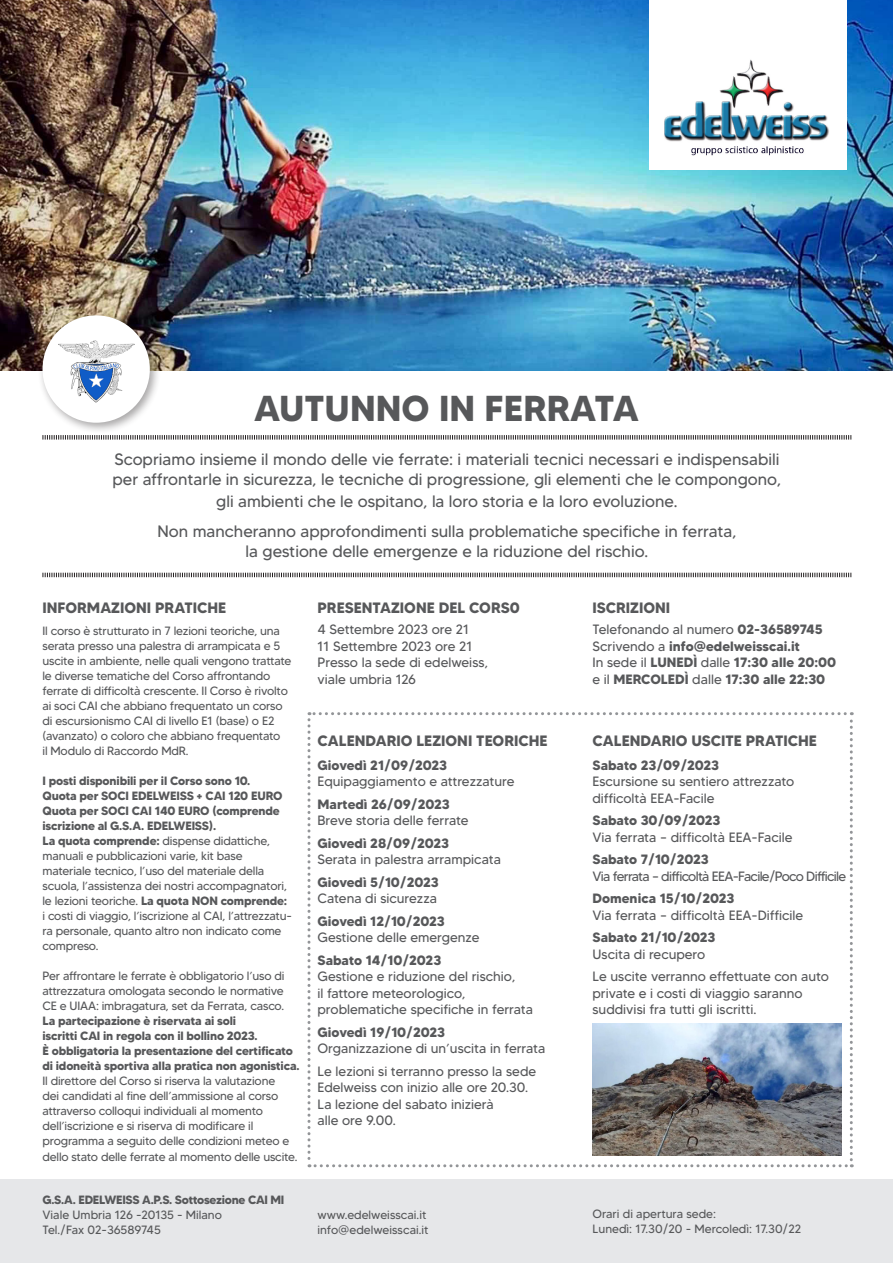
<style>
.page{position:relative;width:893px;height:1263px;background:#fff}
.page>*{position:absolute;margin:0;border:0;box-sizing:border-box;transform-origin:0 0}
.t1{font:700 36px "MADETOMMY";color:#57585a}
.t2{font:16.5px/19.5px "MADETOMMY";color:#57585a}
.t3{font:700 15px "MADETOMMY";color:#57585a}
.t4{font:13.5px/16.5px "MADETOMMY";color:#57585a}
.t5{font:700 13.5px/16.5px "MADETOMMY";color:#57585a}
.t6{font:13.5px "MADETOMMY";letter-spacing:-.05em;color:#57585a}
.t7{font:12px/15px "MADETOMMY";letter-spacing:-.015em;color:#57585a}
.t8{font:700 12px/15px "MADETOMMY";letter-spacing:-.015em;color:#57585a}
.s1{font-weight:700}
.s2{font-weight:400}
</style>
<div class="page">
<img style="left:0;top:0;width:893px;height:371px">
<div style="left:649px;top:0;width:198px;height:169px;background:#fff"></div>
<div style="left:0;top:1180px;width:893px;height:83px;background:#e6e7e9"></div>
<svg style="left:307px;top:712px;width:546px;height:455px"></svg>
<svg style="left:42px;top:435px;width:810px;height:5px"></svg>
<svg style="left:42px;top:572px;width:810px;height:6px"></svg>
<img style="left:664px;top:59px;width:165px;height:97px">
<div style="left:37px;top:310px;width:124px;height:124px;background:#231f20;opacity:.4"></div>
<div style="left:43px;top:315px;width:107px;height:108px;background:#fff;border-radius:50%"></div>
<img style="left:59px;top:340px;width:75px;height:69px">
<img style="left:592px;top:1023px;width:250px;height:133px">
<p class="t1" style="left:254px;top:386px;width:386px">AUTUNNO IN FERRATA</p>
<p class="t2" style="left:113px;top:450px;width:670px">Scopriamo insieme il mondo delle vie ferrate: i materiali tecnici necessari e indispensabili per affrontarle in sicurezza, le tecniche di progressione, gli elementi che le compongono,</p>
<p class="t2" style="left:216px;top:492px;width:463px">gli ambienti che le ospitano, la loro storia e la loro evoluzione.</p>
<p class="t2" style="left:157px;top:522px;width:580px">Non mancheranno approfondimenti sulla problematiche specifiche in ferrata,</p>
<p class="t2" style="left:246px;top:541px;width:404px">la gestione delle emergenze e la riduzione del rischio.</p>
<p class="t3" style="left:43px;top:598px;width:185px">INFORMAZIONI PRATICHE</p>
<p class="t3" style="left:317px;top:598px;width:204px">PRESENTAZIONE DEL CORS0</p>
<p class="t4" style="left:317px;top:621px;width:153px">4 Settembre 2023 ore 21</p>
<p class="t4" style="left:317px;top:637px;width:157px">11 Settembre 2023 ore 21</p>
<p class="t4" style="left:317px;top:654px;width:172px">Presso la sede di edelweiss,</p>
<p class="t4" style="left:317px;top:670px;width:100px">viale umbria 126</p>
<p class="t7" style="left:43px;top:623px;width:250px">Il corso è strutturato in 7 lezioni teoriche, una serata presso una palestra di arrampicata e 5 uscite in ambiente, nelle quali vengono trattate le diverse tematiche del Corso affrontando ferrate di difficoltà crescente. Il Corso è rivolto</p>
<p class="t7" style="left:43px;top:698px;width:242px">ai soci CAI che abbiano frequentato un corso di escursionismo CAI di livello E1 (base) o E2 (avanzato) o coloro che abbiano frequentato il Modulo di Raccordo MdR.</p>
<p class="t8" style="left:43px;top:773px;width:209px">I posti disponibili per il Corso sono 10.</p>
<p class="t8" style="left:43px;top:788px;width:241px">Quota per SOCI EDELWEISS + CAI 120 EURO</p>
<p class="t8" style="left:43px;top:803px;width:239px">Quota per SOCI CAI 140 EURO (comprende iscrizione al G.S.A. EDELWEISS).</p>
<p class="t7" style="left:43px;top:833px;width:229px"><span class="s1">La quota comprende:</span> dispense didattiche, manuali e pubblicazioni varie, kit base</p>
<p class="t7" style="left:43px;top:863px;width:223px">materiale tecnico, l’uso del materiale della</p>
<p class="t7" style="left:43px;top:878px;width:246px">scuola, l’assistenza dei nostri accompagnatori,</p>
<p class="t7" style="left:43px;top:893px;width:251px">le lezioni teoriche. <span class="s1">La quota NON comprende: </span>i costi di viaggio, l’iscrizione al CAI, l’attrezzatu&shy;ra personale, quanto altro non indicato come compreso.</p>
<p class="t7" style="left:43px;top:968px;width:243px;text-align:justify">Per affrontare le ferrate è obbligatorio l’uso di attrezzatura omologata secondo le normative CE e UIAA: imbragatura, set da Ferrata, casco.</p>
<p class="t8" style="left:43px;top:1013px;width:195px">La partecipazione è riservata ai soli</p>
<p class="t8" style="left:43px;top:1028px;width:217px">iscritti CAI in regola con il bollino 2023.</p>
<p class="t8" style="left:43px;top:1043px;width:259px">È obbligatoria la presentazione del certificato di idoneità sportiva alla pratica non agonistica.</p>
<p class="t7" style="left:43px;top:1073px;width:234px">Il direttore del Corso si riserva la valutazione</p>
<p class="t7" style="left:43px;top:1088px;width:237px">dei candidati al fine dell’ammissione al corso attraverso colloqui individuali al momento</p>
<p class="t7" style="left:43px;top:1118px;width:212px">dell’iscrizione e si riserva di modificare il</p>
<p class="t7" style="left:43px;top:1132px;width:257px;line-height:16.5px">programma a seguito delle condizioni meteo e dello stato delle ferrate al momento delle uscite.</p>
<p class="t3" style="left:317px;top:731px;width:232px">CALENDARIO LEZIONI TEORICHE</p>
<p class="t5" style="left:317px;top:757px;width:131px">Giovedì 21/09/2023</p>
<p class="t4" style="left:317px;top:773px;width:198px">Equipaggiamento e attrezzature</p>
<p class="t5" style="left:317px;top:796px;width:134px">Martedì 26/09/2023</p>
<p class="t4" style="left:317px;top:812px;width:153px">Breve storia delle ferrate</p>
<p class="t4" style="left:317px;top:835px;width:185px"><span class="s1">Giovedì 28/09/2023<br></span>Serata in palestra arrampicata</p>
<p class="t4" style="left:317px;top:874px;width:123px"><span class="s1">Giovedì 5/10/2023<br></span>Catena di sicurezza</p>
<p class="t4" style="left:317px;top:913px;width:164px"><span class="s1">Giovedì 12/10/2023<br></span>Gestione delle emergenze</p>
<p class="t5" style="left:317px;top:952px;width:125px">Sabato 14/10/2023</p>
<p class="t4" style="left:317px;top:968px;width:217px">Gestione e riduzione del rischio,<br>il fattore meteorologico, problematiche specifiche in ferrata</p>
<p class="t5" style="left:317px;top:1024px;width:129px">Giovedì 19/10/2023</p>
<p class="t4" style="left:317px;top:1040px;width:229px">Organizzazione di un’uscita in ferrata</p>
<p class="t4" style="left:317px;top:1063px;width:220px">Le lezioni si terranno presso la sede<br>Edelweiss con inizio alle ore 20.30.<br>La lezione del sabato inizierà</p>
<p class="t4" style="left:317px;top:1112px;width:80px">alle ore 9.00.</p>
<p class="t8" style="left:43px;top:1192px;width:243px">G.S.A. EDELWEISS A.P.S. Sottosezione CAI MI</p>
<p class="t7" style="left:43px;top:1207px;width:181px">Viale Umbria 126 -20135 - Milano</p>
<p class="t7" style="left:43px;top:1222px;width:120px">Tel./Fax 02-36589745</p>
<p class="t7" style="left:317px;top:1207px;width:110px">www.edelweisscai.it</p>
<p class="t7" style="left:317px;top:1222px;width:113px">info@edelweisscai.it</p>
<p class="t3" style="left:592px;top:598px;width:79px">ISCRIZIONI</p>
<p class="t4" style="left:592px;top:621px;width:232px">Telefonando al numero <span class="s1">02-36589745</span></p>
<p class="t5" style="left:592px;top:637px;width:209px"><span class="s2">Scrivendo a</span> info@edelweisscai.it</p>
<p class="t5" style="left:592px;top:654px;width:245px"><span class="s2">In sede il</span> LUNEDÌ <span class="s2">dalle</span> 17:30 alle 20:00 <span class="s2">e il</span> MERCOLEDÌ <span class="s2">dalle</span> 17:30 alle 22:30</p>
<p class="t3" style="left:592px;top:731px;width:226px">CALENDARIO USCITE PRATICHE</p>
<p class="t5" style="left:592px;top:757px;width:128px">Sabato 23/09/2023</p>
<p class="t4" style="left:592px;top:773px;width:203px">Escursione su sentiero attrezzato</p>
<p class="t4" style="left:592px;top:790px;width:123px">difficoltà EEA-Facile</p>
<p class="t5" style="left:592px;top:812px;width:130px">Sabato 30/09/2023</p>
<p class="t4" style="left:592px;top:829px;width:202px">Via ferrata – difficoltà EEA-Facile</p>
<p class="t5" style="left:592px;top:851px;width:118px">Sabato 7/10/2023</p>
<p class="t6" style="left:592px;top:868px;width:255px">Via ferrata – difficoltà EEA-Facile/Poco Difficile</p>
<p class="t5" style="left:592px;top:890px;width:143px">Domenica 15/10/2023</p>
<p class="t4" style="left:592px;top:907px;width:212px">Via ferrata – difficoltà EEA-Difficile</p>
<p class="t5" style="left:592px;top:929px;width:124px">Sabato 21/10/2023</p>
<p class="t4" style="left:592px;top:946px;width:114px">Uscita di recupero</p>
<p class="t4" style="left:592px;top:968px;width:238px">Le uscite verranno effettuate con auto private e i costi di viaggio saranno suddivisi fra tutti gli iscritti.</p>
<p class="t7" style="left:592px;top:1206px;width:125px">Orari di apertura sede:</p>
<p class="t7" style="left:592px;top:1221px;width:210px">Lunedì: 17.30/20 - Mercoledì: 17.30/22</p>
</div>
